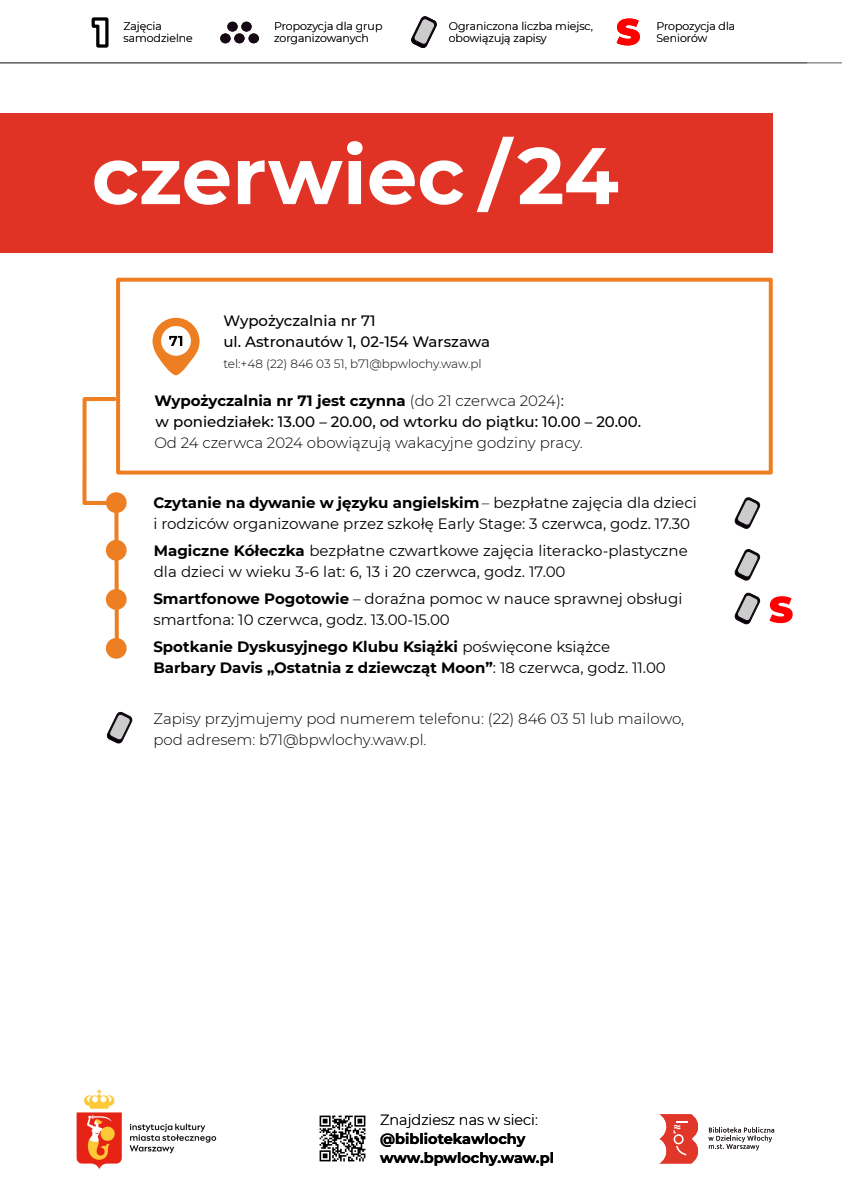
<style>
.page{position:relative;width:842px;height:1191px;background:#fff}
.page>*{position:absolute;margin:0;border:0;box-sizing:border-box;transform-origin:0 0}
.t1{font:700 80px "Montserrat";color:#fff}
.t2{font:15px/21px "Montserrat";color:#000}
.t3{font:500 15px/21px "Montserrat";color:#000}
.t4{font:300 15px/21px "Montserrat";color:#000}
.t5{font:700 15px/21px "Montserrat";color:#000}
.t6{font:700 14.6px/18.9px "Montserrat";color:#000}
.t7{font:300 14.6px "Montserrat";color:#000}
.t8{font:300 12px "Montserrat";color:#000}
.t9{font:300 11px/12px "Montserrat";color:#000}
.s1{font-weight:700}
.s2{font-weight:300}
.s3{font-weight:400}
.s4{color:#302013}
</style>
<div class="page">
<div style="left:0;top:113px;width:773px;height:139px;background:#e13226"></div>
<img style="left:319px;top:1115px;width:47px;height:47px">
<img style="left:76px;top:1089px;width:141px;height:81px">
<svg style="left:660px;top:1114px;width:38px;height:49px"></svg>
<svg style="left:708px;top:1127px;width:66px;height:23px"></svg>
<hr style="left:0;top:63px;width:842px;height:1px;background:#595959">
<svg style="left:91px;top:17px;width:18px;height:31px"></svg>
<div style="left:227px;top:22px;width:11px;height:10px;background:#140915;border-radius:50%"></div>
<div style="left:241px;top:22px;width:11px;height:10px;background:#140915;border-radius:50%"></div>
<div style="left:234px;top:33px;width:11px;height:10px;background:#140915;border-radius:50%"></div>
<div style="left:220px;top:33px;width:11px;height:10px;background:#140915;border-radius:50%"></div>
<div style="left:249px;top:33px;width:10px;height:10px;background:#140915;border-radius:50%"></div>
<svg style="left:411px;top:16px;width:26px;height:32px"></svg>
<svg style="left:617px;top:18px;width:23px;height:27px"></svg>
<div style="left:116px;top:278px;width:657px;height:196px;border:4px solid #ed7f22"></div>
<svg style="left:82px;top:395px;width:39px;height:260px"></svg>
<svg style="left:734px;top:497px;width:26px;height:32px"></svg>
<svg style="left:734px;top:549px;width:26px;height:32px"></svg>
<div style="left:106px;top:540px;width:21px;height:20px;background:#ed7e22;border-radius:50%"></div>
<div style="left:106px;top:492px;width:21px;height:21px;background:#ed7e22;border-radius:50%"></div>
<div style="left:106px;top:589px;width:21px;height:21px;background:#ed7e22;border-radius:50%"></div>
<div style="left:106px;top:638px;width:21px;height:20px;background:#ed7e22;border-radius:50%"></div>
<svg style="left:106px;top:711px;width:26px;height:33px"></svg>
<svg style="left:153px;top:318px;width:47px;height:57px"></svg>
<svg style="left:734px;top:592px;width:26px;height:33px"></svg>
<svg style="left:769px;top:596px;width:24px;height:27px"></svg>
<p class="t9" style="left:274px;top:20px;width:110px">Propozycja dla grup zorganizowanych</p>
<p class="t9" style="left:449px;top:20px;width:146px">Ograniczona liczba miejsc, obowiązują zapisy</p>
<p class="t9" style="left:123px;top:20px;width:71px">Zajęcia samodzielne</p>
<p class="t9" style="left:656px;top:20px;width:80px">Propozycja dla<br>Seniorów</p>
<h1 class="t1" style="left:92px;top:127px;width:528px">czerwiec /24</h1>
<p class="t3" style="left:223px;top:310px;width:268px">Wypożyczalnia nr 71<br>ul. Astronautów 1, 02-154 Warszawa</p>
<p class="t8" style="left:223px;top:356px;width:260px">tel:+48 (22) 846 03 51, b71@bpwlochy.waw.pl</p>
<p class="t3" style="left:154px;top:390px;width:488px"><span class="s1">Wypożyczalnia nr 71 jest czynna</span> <span class="s2">(do 21 czerwca 2024)</span><span class="s3">:<br></span>w poniedziałek: 13.00 – 20.00, od wtorku do piątku: 10.00 – 20.00.</p>
<p class="t4" style="left:154px;top:432px;width:430px">Od 24 czerwca 2024 obowiązują wakacyjne godziny pracy.</p>
<p class="t2" style="left:153px;top:492px;width:545px"><span class="s1">Czytanie na dywanie w języku angielskim</span> <span class="s4">–</span> bezpłatne zajęcia dla dzieci i rodziców organizowane przez szkołę Early Stage: 3 czerwca, godz. 17.30</p>
<p class="t2" style="left:154px;top:540px;width:536px"><span class="s1">Magiczne Kółeczka</span> bezpłatne czwartkowe zajęcia literacko-plastyczne dla dzieci w wieku 3-6 lat: 6, 13 i 20 czerwca, godz. 17.00</p>
<p class="t2" style="left:153px;top:588px;width:530px"><span class="s1">Smartfonowe Pogotowie</span> – doraźna pomoc w nauce sprawnej obsługi smartfona: 10 czerwca, godz. 13.00-15.00</p>
<p class="t5" style="left:153px;top:636px;width:514px">Spotkanie Dyskusyjnego Klubu Książki <span class="s3">poświęcone książce<br></span>Barbary Davis „Ostatnia z dziewcząt Moon”<span class="s3">: 18 czerwca, godz. 11.00</span></p>
<p class="t4" style="left:153px;top:708px;width:532px">Zapisy przyjmujemy pod numerem telefonu: (22) 846 03 51 lub mailowo, pod adresem: b71@bpwlochy.waw.pl.</p>
<p class="t7" style="left:380px;top:1110px;width:159px">Znajdziesz nas w sieci:</p>
<p class="t6" style="left:380px;top:1129px;width:175px">@bibliotekawlochy www.bpwlochy.waw.pl</p>
</div>
